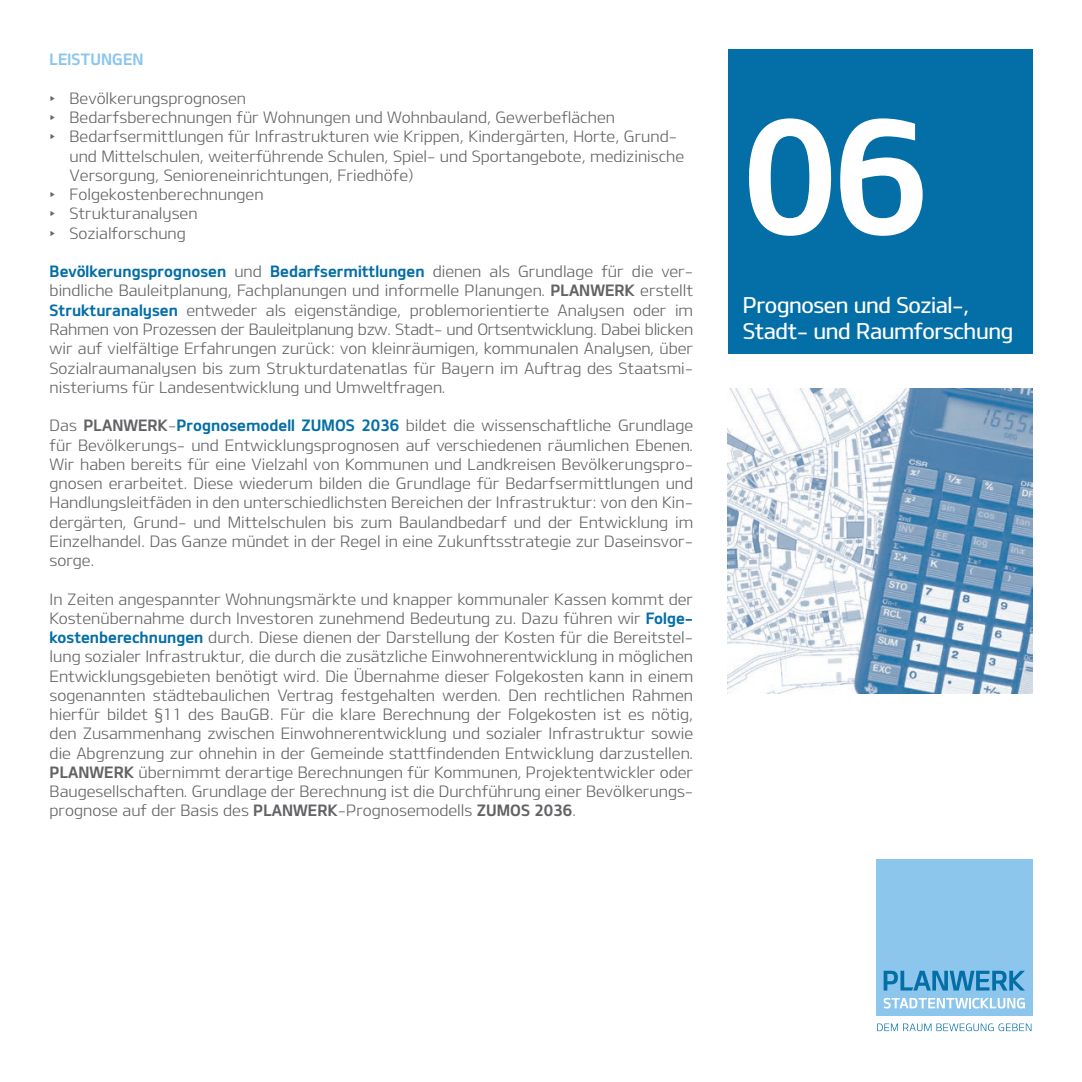
<style>
.page{position:relative;width:1082px;height:1082px;background:#fff}
.page>*{position:absolute;margin:0;border:0;box-sizing:border-box;transform-origin:0 0}
.t1{font:157.5px "Design KOTFB";color:#fff}
.t2{font:21.88px/26.2px "Design KOTFM";letter-spacing:-.02em;color:#fff}
.t3{font:15.75px/19.2px "Design KOTFL";color:#636366;text-align:justify}
.t4{font:15.75px "Design KOTFB";color:#046ea7}
.t5{font:15.75px "Design KOTFB";color:#8cc6ec}
.s1{font-family:"Design KOTFB"}
.s2{font-family:"Design KOTFL";color:#636366}
.s3{font-family:"Design KOTFB";color:#046ea7}
</style>
<div class="page">
<div style="left:876px;top:859px;width:156px;height:156px;background:#8cc6ec"></div>
<svg style="left:883px;top:970px;width:141px;height:20px"></svg>
<svg style="left:883px;top:997px;width:141px;height:11px"></svg>
<svg style="left:877px;top:1023px;width:154px;height:8px"></svg>
<div style="left:728px;top:50px;width:304px;height:304px;background:#046ea7"></div>
<img style="left:728px;top:389px;width:304px;height:304px">
<p class="t5" style="left:50px;top:50px;width:95px">LEISTUNGEN</p>
<p class="t3" style="left:50px;top:88px;width:198px"><span class="s1">‣</span> Bevölkerungsprognosen</p>
<p class="t3" style="left:50px;top:107px;width:567px"><span class="s1">‣</span> Bedarfsberechnungen für Wohnungen und Wohnbauland, Gewerbeflächen</p>
<p class="t3" style="left:50px;top:126px;width:629px"><span class="s1">‣</span> Bedarfsermittlungen für Infrastrukturen wie Krippen, Kindergärten, Horte, Grund-</p>
<p class="t3" style="left:69px;top:146px;width:616px">und Mittelschulen, weiterführende Schulen, Spiel- und Sportangebote, medizinische</p>
<p class="t3" style="left:69px;top:165px;width:345px">Versorgung, Senioreneinrichtungen, Friedhöfe)</p>
<p class="t3" style="left:50px;top:184px;width:215px"><span class="s1">‣</span> Folgekostenberechnungen</p>
<p class="t3" style="left:50px;top:203px;width:149px"><span class="s1">‣</span> Strukturanalysen</p>
<p class="t3" style="left:50px;top:223px;width:138px"><span class="s1">‣</span> Sozialforschung</p>
<p class="t4" style="left:50px;top:261px;width:645px">Bevölkerungsprognosen <span class="s2">und</span> Bedarfsermittlungen <span class="s2">dienen als Grundlage für die ver-</span></p>
<p class="t3" style="left:50px;top:280px;width:645px">bindliche Bauleitplanung, Fachplanungen und informelle Planungen. <span class="s1">PLANWERK</span> erstellt <span class="s3">Strukturanalysen</span> entweder als eigenständige, problemorientierte Analysen oder im Rahmen von Prozessen der Bauleitplanung bzw. Stadt- und Ortsentwicklung. Dabei blicken wir auf vielfältige Erfahrungen zurück: von kleinräumigen, kommunalen Analysen, über Sozialraumanalysen bis zum Strukturdatenatlas für Bayern im Auftrag des Staatsmi&shy;nisteriums für Landesentwicklung und Umweltfragen.</p>
<p class="t3" style="left:50px;top:415px;width:645px">Das <span class="s1">PLANWERK</span>-<span class="s3">Prognosemodell ZUMOS 2036</span> bildet die wissenschaftliche Grundlage für Bevölkerungs- und Entwicklungsprognosen auf verschiedenen räumlichen Ebenen.<br>Wir haben bereits für eine Vielzahl von Kommunen und Landkreisen Bevölkerungspro&shy;gnosen erarbeitet. Diese wiederum bilden die Grundlage für Bedarfsermittlungen und Handlungsleitfäden in den unterschiedlichsten Bereichen der Infrastruktur: von den Kin&shy;dergärten, Grund- und Mittelschulen bis zum Baulandbedarf und der Entwicklung im Einzelhandel. Das Ganze mündet in der Regel in eine Zukunftsstrategie zur Daseinsvor&shy;sorge.</p>
<p class="t3" style="left:50px;top:588px;width:645px">In Zeiten angespannter Wohnungsmärkte und knapper kommunaler Kassen kommt der Kostenübernahme durch Investoren zunehmend Bedeutung zu. Dazu führen wir <span class="s3">Folge&shy;kostenberechnungen</span> durch. Diese dienen der Darstellung der Kosten für die Bereitstel&shy;lung sozialer Infrastruktur, die durch die zusätzliche Einwohnerentwicklung in möglichen Entwicklungsgebieten benötigt wird. Die Übernahme dieser Folgekosten kann in einem sogenannten städtebaulichen Vertrag festgehalten werden. Den rechtlichen Rahmen hierfür bildet §11 des BauGB. Für die klare Berechnung der Folgekosten ist es nötig, den Zusammenhang zwischen Einwohnerentwicklung und sozialer Infrastruktur sowie die Abgrenzung zur ohnehin in der Gemeinde stattfindenden Entwicklung darzustellen.<br><span class="s1">PLANWERK</span> übernimmt derartige Berechnungen für Kommunen, Projektentwickler oder Baugesellschaften. Grundlage der Berechnung ist die Durchführung einer Bevölkerungs&shy;prognose auf der Basis des <span class="s1">PLANWERK</span>-Prognosemodells <span class="s1">ZUMOS 2036</span>.</p>
<h1 class="t1" style="left:742px;top:77px;width:187px">06</h1>
<h2 class="t2" style="left:742px;top:291px;width:272px">Prognosen und Sozial-,<br>Stadt- und Raumforschung</h2>
</div>
